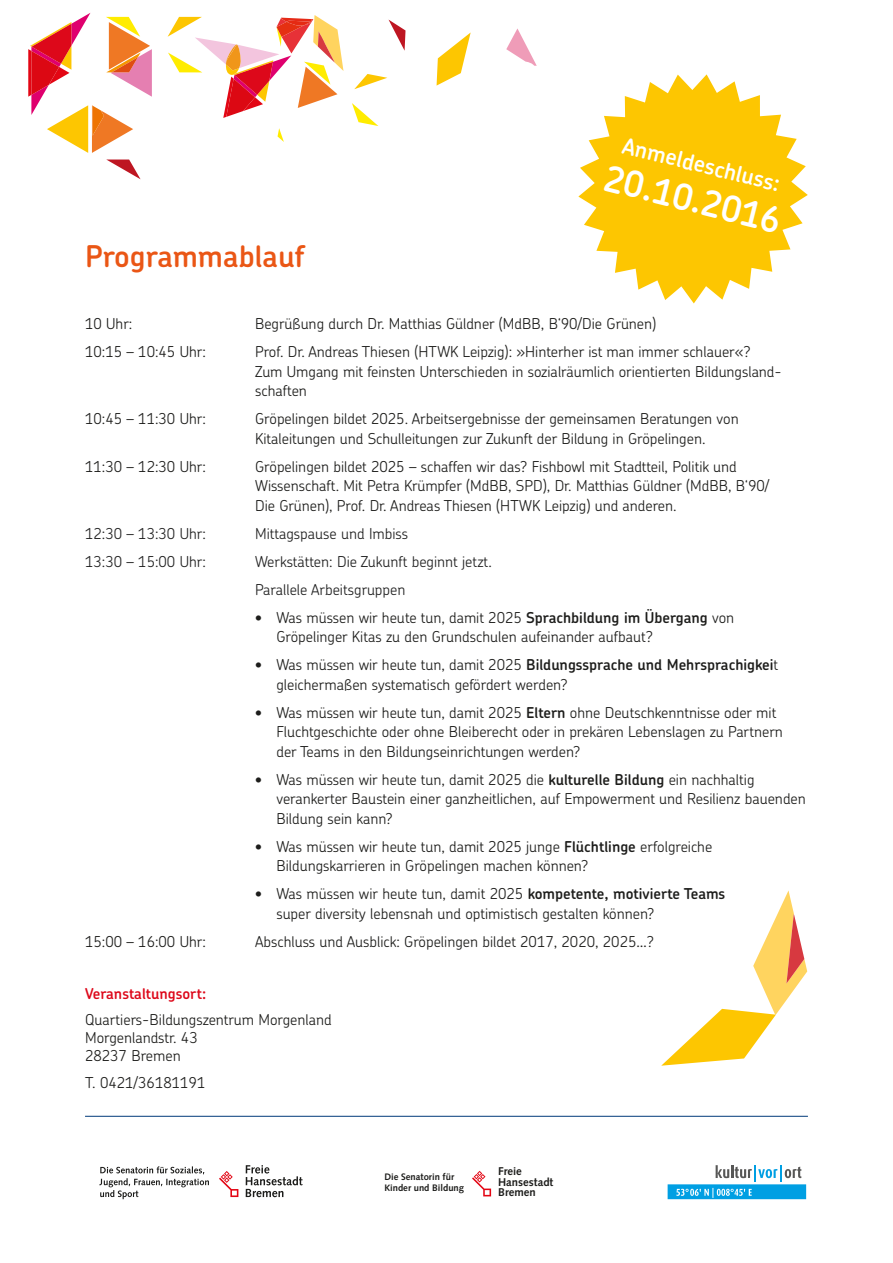
<style>
.page{position:relative;width:893px;height:1263px;background:#fff}
.page>*{position:absolute;margin:0;border:0;box-sizing:border-box;transform-origin:0 0}
.t1{font:600 36px "Chevin Pro";color:#fff}
.t2{font:600 30px "Chevin Pro";color:#ea5615}
.t3{font:600 22.5px "Chevin Pro";color:#fff}
.t4{font:300 15px/19.5px "Chevin Pro";color:#1d1d1b}
.t5{font:300 15px/28px "Chevin Pro";color:#212121}
.t6{font:600 15px "Chevin Pro";color:#dd081a}
.t7{font:700 11.25px/10.8px "Syntax";color:#1d1d1b}
.t8{font:700 9.45px/10.9px "Syntax";color:#1d1d1b}
.s1{font-weight:600}
</style>
<div class="page">
<svg style="left:668px;top:1165px;width:138px;height:34px"></svg>
<svg style="left:246px;top:1165px;width:57px;height:32px"></svg>
<svg style="left:219px;top:1171px;width:19px;height:26px"></svg>
<svg style="left:99px;top:1166px;width:110px;height:33px"></svg>
<svg style="left:472px;top:1171px;width:19px;height:25px"></svg>
<svg style="left:661px;top:890px;width:146px;height:176px"></svg>
<svg style="left:28px;top:13px;width:124px;height:140px"></svg>
<svg style="left:107px;top:160px;width:34px;height:19px"></svg>
<svg style="left:354px;top:74px;width:33px;height:15px"></svg>
<svg style="left:352px;top:103px;width:26px;height:23px"></svg>
<svg style="left:278px;top:128px;width:6px;height:14px"></svg>
<svg style="left:506px;top:28px;width:31px;height:38px"></svg>
<svg style="left:168px;top:15px;width:175px;height:103px"></svg>
<svg style="left:437px;top:32px;width:34px;height:54px"></svg>
<svg style="left:388px;top:20px;width:17px;height:31px"></svg>
<svg style="left:578px;top:74px;width:230px;height:229px;fill:#fdc601"></svg>
<hr style="left:85px;top:1116px;width:723px;height:1px;background:#003a79">
<h2 class="t2" style="left:85px;top:236px;width:222px">Programmablauf</h2>
<h3 class="t3" style="left:627px;top:130px;width:163px;rotate:14deg">Anmeldeschluss:</h3>
<h1 class="t1" style="left:611px;top:154px;width:183px;rotate:14deg">20.10.2016</h1>
<p class="t4" style="left:85px;top:313px;width:49px">10 Uhr:</p>
<p class="t4" style="left:255px;top:313px;width:403px">Begrüßung durch Dr. Matthias Güldner (MdBB, B‘90/Die Grünen)</p>
<p class="t4" style="left:85px;top:341px;width:122px">10:15 – 10:45 Uhr:</p>
<p class="t4" style="left:255px;top:341px;width:528px">Prof. Dr. Andreas Thiesen (HTWK Leipzig): »Hinterher ist man immer schlauer«?<br>Zum Umgang mit feinsten Unterschieden in sozialräumlich orientierten Bildungsland&shy;schaften</p>
<p class="t4" style="left:85px;top:408px;width:122px">10:45 – 11:30 Uhr:</p>
<p class="t4" style="left:255px;top:408px;width:485px">Gröpelingen bildet 2025. Arbeitsergebnisse der gemeinsamen Beratungen von<br>Kitaleitungen und Schulleitungen zur Zukunft der Bildung in Gröpelingen.</p>
<p class="t4" style="left:85px;top:456px;width:122px">11:30 – 12:30 Uhr:</p>
<p class="t4" style="left:255px;top:456px;width:516px">Gröpelingen bildet 2025 – schaffen wir das? Fishbowl mit Stadtteil, Politik und<br>Wissenschaft. Mit Petra Krümpfer (MdBB, SPD), Dr. Matthias Güldner (MdBB, B‘90/<br>Die Grünen), Prof. Dr. Andreas Thiesen (HTWK Leipzig) und anderen.</p>
<p class="t5" style="left:85px;top:519px;width:122px">12:30 – 13:30 Uhr:</p>
<p class="t5" style="left:255px;top:519px;width:154px">Mittagspause und Imbiss</p>
<p class="t5" style="left:85px;top:547px;width:122px">13:30 – 15:00 Uhr:</p>
<p class="t5" style="left:255px;top:547px;width:238px">Werkstätten: Die Zukunft beginnt jetzt.<br>Parallele Arbeitsgruppen</p>
<p class="t4" style="left:276px;top:607px;width:459px;text-indent:-21px">• Was müssen wir heute tun, damit 2025 <span class="s1">Sprachbildung im Übergang</span> von<br>Gröpelinger Kitas zu den Grundschulen aufeinander aufbaut?</p>
<p class="t4" style="left:276px;top:654px;width:503px;text-indent:-21px">• Was müssen wir heute tun, damit 2025 <span class="s1">Bildungssprache und Mehrsprachigkei</span>t gleichermaßen systematisch gefördert werden?</p>
<p class="t4" style="left:276px;top:702px;width:508px;text-indent:-21px">• Was müssen wir heute tun, damit 2025 <span class="s1">Eltern</span> ohne Deutschkenntnisse oder mit<br>Fluchtgeschichte oder ohne Bleiberecht oder in prekären Lebenslagen zu Partnern der Teams in den Bildungseinrichtungen werden?</p>
<p class="t4" style="left:276px;top:769px;width:531px;text-indent:-21px">• Was müssen wir heute tun, damit 2025 die <span class="s1">kulturelle Bildung</span> ein nachhaltig verankerter Baustein einer ganzheitlichen, auf Empowerment und Resilienz bauenden<br>Bildung sein kann?</p>
<p class="t4" style="left:276px;top:836px;width:437px;text-indent:-21px">• Was müssen wir heute tun, damit 2025 junge <span class="s1">Flüchtlinge</span> erfolgreiche<br>Bildungskarrieren in Gröpelingen machen können?</p>
<p class="t4" style="left:276px;top:883px;width:450px;text-indent:-21px">• Was müssen wir heute tun, damit 2025 <span class="s1">kompetente, motivierte Teams </span>super diversity lebensnah und optimistisch gestalten können?</p>
<p class="t4" style="left:85px;top:931px;width:122px">15:00 – 16:00 Uhr:</p>
<p class="t4" style="left:255px;top:931px;width:401px">Abschluss und Ausblick: Gröpelingen bildet 2017, 2020, 2025…?</p>
<p class="t6" style="left:85px;top:983px;width:123px">Veranstaltungsort:</p>
<p class="t4" style="left:85px;top:1010px;width:248px;line-height:18px">Quartiers-Bildungszentrum Morgenland<br>Morgenlandstr. 43<br>28237 Bremen</p>
<p class="t4" style="left:85px;top:1072px;width:122px">T. 0421/36181191</p>
<p class="t8" style="left:384px;top:1171px;width:81px">Die Senatorin für<br>Kinder und Bildung</p>
<p class="t7" style="left:498px;top:1165px;width:57px">Freie<br>Hansestadt<br>Bremen</p>
</div>
